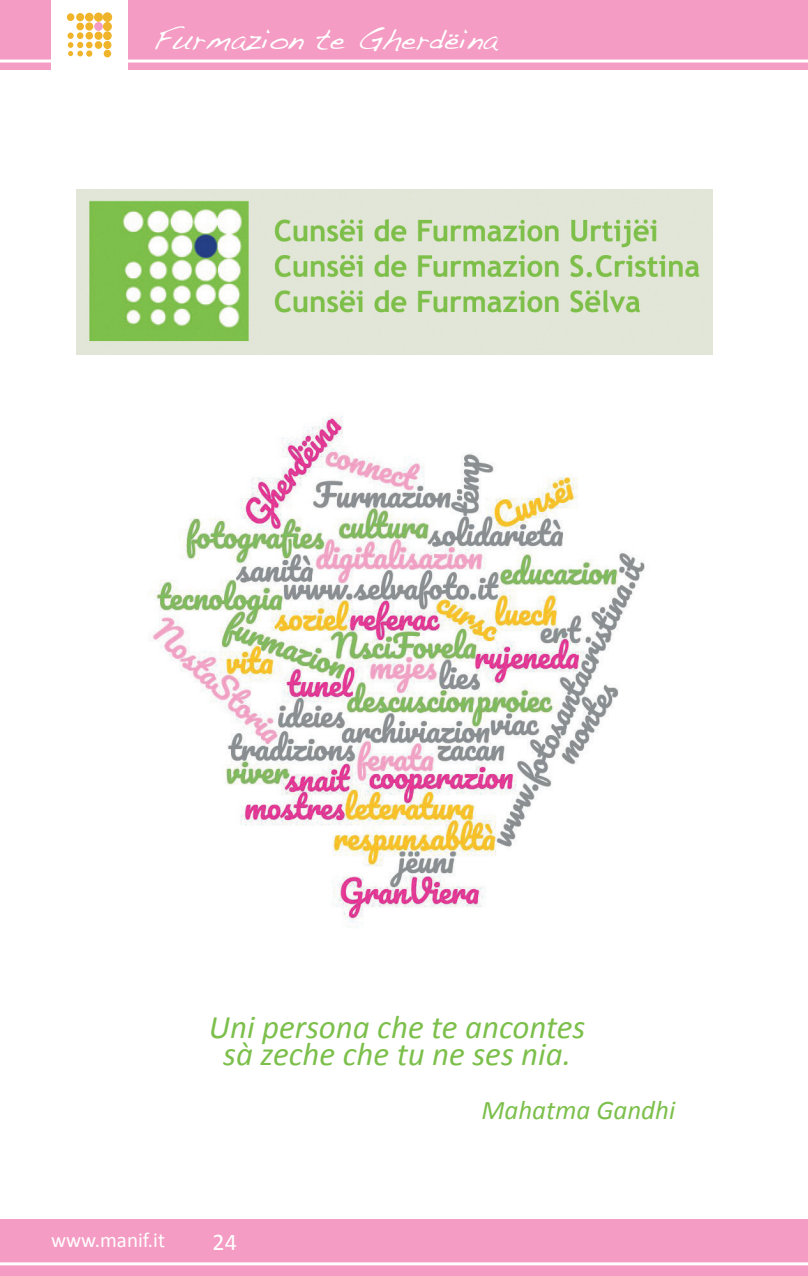
<style>
.page{position:relative;width:808px;height:1276px;background:#fff}
.page>*{position:absolute;margin:0;border:0;box-sizing:border-box;transform-origin:0 0}
.t1{font:italic 33px/27px "Calibri";color:#7cbf4b;text-align:center}
.t2{font:30px "Handwriting Dakota";color:#fff}
.t3{font:italic 27px "Calibri";color:#7cbf4b}
.t4{font:24px "Calibri";color:#fff}
.t5{font:21px "Calibri";color:#fff}
</style>
<div class="page">
<div style="left:0;top:0;width:808px;height:70px;background:#f49cc3"></div>
<div style="left:0;top:1218px;width:808px;height:58px;background:#f49cc3"></div>
<hr style="left:0;top:60px;width:808px;height:3px;background:#fff">
<hr style="left:0;top:1262px;width:808px;height:3px;background:#fff">
<div style="left:51px;top:0;width:77px;height:73px;background:#fff"></div>
<div style="left:103px;top:12px;width:9px;height:10px;background:#f0b42b;border-radius:50%"></div>
<div style="left:94px;top:13px;width:9px;height:9px;background:#f0b42b;border-radius:50%"></div>
<div style="left:103px;top:22px;width:9px;height:9px;background:#f0b42b;border-radius:50%"></div>
<div style="left:85px;top:13px;width:9px;height:9px;background:#f0b42b;border-radius:50%"></div>
<div style="left:94px;top:22px;width:9px;height:9px;background:#f49cc3;border-radius:50%"></div>
<div style="left:103px;top:31px;width:9px;height:9px;background:#f0b42b;border-radius:50%"></div>
<div style="left:76px;top:13px;width:8px;height:8px;background:#f0b42b;border-radius:50%"></div>
<div style="left:85px;top:22px;width:8px;height:9px;background:#f0b42b;border-radius:50%"></div>
<div style="left:94px;top:32px;width:9px;height:8px;background:#f0b42b;border-radius:50%"></div>
<div style="left:103px;top:41px;width:8px;height:8px;background:#f0b42b;border-radius:50%"></div>
<div style="left:67px;top:13px;width:7px;height:8px;background:#f0b42b;border-radius:50%"></div>
<div style="left:76px;top:23px;width:8px;height:7px;background:#f0b42b;border-radius:50%"></div>
<div style="left:86px;top:32px;width:7px;height:8px;background:#f0b42b;border-radius:50%"></div>
<div style="left:95px;top:41px;width:7px;height:8px;background:#f0b42b;border-radius:50%"></div>
<div style="left:104px;top:50px;width:7px;height:7px;background:#f0b42b;border-radius:50%"></div>
<div style="left:86px;top:42px;width:7px;height:6px;background:#f0b42b;border-radius:50%"></div>
<div style="left:86px;top:50px;width:6px;height:7px;background:#f0b42b;border-radius:50%"></div>
<svg style="left:68px;top:33px;width:15px;height:23px"></svg>
<img style="left:77px;top:190px;width:635px;height:164px">
<img style="left:151px;top:416px;width:494px;height:511px">
<p class="t2" style="left:153px;top:21px;width:345px">Furmazion te Gherdëina</p>
<p class="t5" style="left:51px;top:1227px;width:115px">www.manif.it</p>
<p class="t1" style="left:209px;top:1012px;width:378px">Uni persona che te ancontes sà zeche che tu ne ses nia.</p>
<p class="t3" style="left:481px;top:1091px;width:195px">Mahatma Gandhi</p>
<p class="t4" style="left:213px;top:1226px;width:26px">24</p>
</div>
